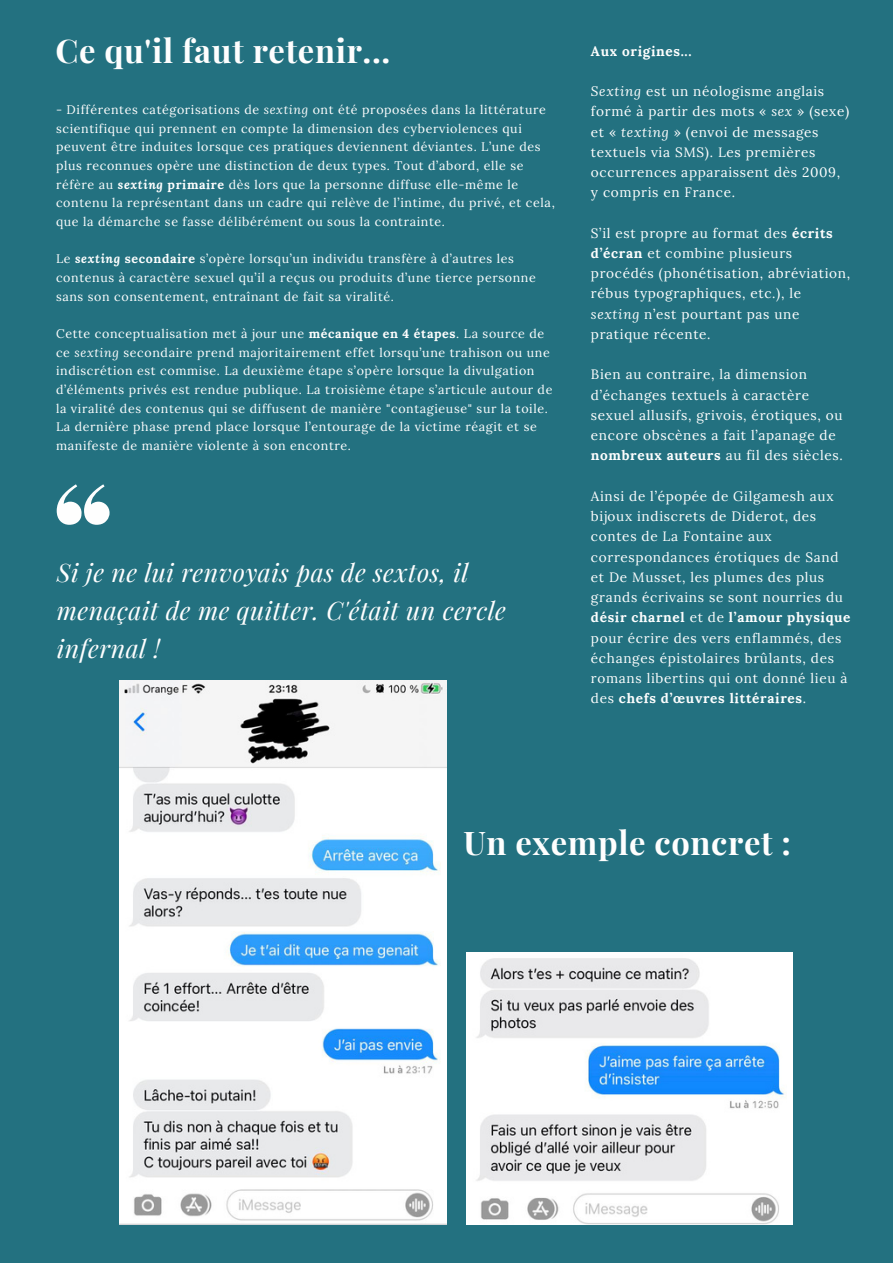
<style>
.page{position:relative;width:893px;height:1264px;background:#fff}
.page>*{position:absolute;margin:0;border:0;box-sizing:border-box;transform-origin:0 0}
.t1{font:700 32.7px "Playfair Display";letter-spacing:.02em;color:#fefefe}
.t2{font:italic 25.05px/38.2px "Playfair Display";letter-spacing:.02em;color:#fefefe}
.t3{font:13.5px/20.2px "Lora";letter-spacing:.05em;color:#fefefe}
.t4{font:700 13.5px "Lora";letter-spacing:.05em;color:#fefefe}
.t5{font:12.45px/18.6px "Lora";letter-spacing:.05em;color:#fefefe}
.s1{font-style:italic}
.s2{font-weight:700;font-style:italic}
.s3{font-weight:700}
</style>
<div class="page">
<div style="left:0;top:0;width:892px;height:1262px;background:#237180"></div>
<svg style="left:57px;top:484px;width:53px;height:41px"></svg>
<img style="left:466px;top:952px;width:326px;height:272px">
<img style="left:120px;top:680px;width:326px;height:544px">
<p class="t1" style="left:55px;top:28px;width:336px">Ce qu'il faut retenir...</p>
<p class="t5" style="left:56px;top:100px;width:500px">- Différentes catégorisations de <span class="s1">sexting</span> ont été proposées dans la littérature scientifique qui prennent en compte la dimension des cyberviolences qui peuvent être induites lorsque ces pratiques deviennent déviantes. L’une des plus reconnues opère une distinction de deux types. Tout d’abord, elle se réfère au <span class="s2">sexting</span> <span class="s3">primaire</span> dès lors que la personne diffuse elle-même le contenu la représentant dans un cadre qui relève de l’intime, du privé, et cela, que la démarche se fasse délibérément ou sous la contrainte.</p>
<p class="t5" style="left:56px;top:249px;width:481px">Le <span class="s2">sexting</span> <span class="s3">secondaire</span> s’opère lorsqu’un individu transfère à d’autres les contenus à caractère sexuel qu’il a reçus ou produits d’une tierce personne sans son consentement, entraînant de fait sa viralité.</p>
<p class="t5" style="left:56px;top:324px;width:498px">Cette conceptualisation met à jour une <span class="s3">mécanique en 4 étapes</span>. La source de ce <span class="s1">sexting</span> secondaire prend majoritairement effet lorsqu’une trahison ou une indiscrétion est commise. La deuxième étape s’opère lorsque la divulgation d’éléments privés est rendue publique. La troisième étape s’articule autour de la viralité des contenus qui se diffusent de manière "contagieuse" sur la toile.<br>La dernière phase prend place lorsque l’entourage de la victime réagit et se manifeste de manière violente à son encontre.</p>
<p class="t2" style="left:57px;top:552px;width:450px">Si je ne lui renvoyais pas de sextos, il menaçait de me quitter. C'était un cercle infernal !</p>
<p class="t4" style="left:591px;top:42px;width:102px">Aux origines...</p>
<p class="t3" style="left:591px;top:81px;width:260px"><span class="s1">Sexting</span> est un néologisme anglais formé à partir des mots « <span class="s1">sex</span> » (sexe) et « <span class="s1">texting</span> » (envoi de messages textuels via SMS). Les premières occurrences apparaissent dès 2009, y compris en France.</p>
<p class="t3" style="left:591px;top:223px;width:261px">S’il est propre au format des <span class="s3">écrits d’écran</span> et combine plusieurs procédés (phonétisation, abréviation, rébus typographiques, etc.), le <span class="s1">sexting</span> n’est pourtant pas une pratique récente.</p>
<p class="t3" style="left:591px;top:364px;width:253px">Bien au contraire, la dimension d’échanges textuels à caractère sexuel allusifs, grivois, érotiques, ou encore obscènes a fait l’apanage de <span class="s3">nombreux auteurs</span> au fil des siècles.</p>
<p class="t3" style="left:591px;top:486px;width:261px">Ainsi de l’épopée de Gilgamesh aux bijoux indiscrets de Diderot, des contes de La Fontaine aux correspondances érotiques de Sand et De Musset, les plumes des plus grands écrivains se sont nourries du <span class="s3">désir charnel</span> et de <span class="s3">l’amour physique </span>pour écrire des vers enflammés, des échanges épistolaires brûlants, des romans libertins qui ont donné lieu à des <span class="s3">chefs d’œuvres littéraires</span>.</p>
<p class="t1" style="left:463px;top:819px;width:329px">Un exemple concret :</p>
</div>
